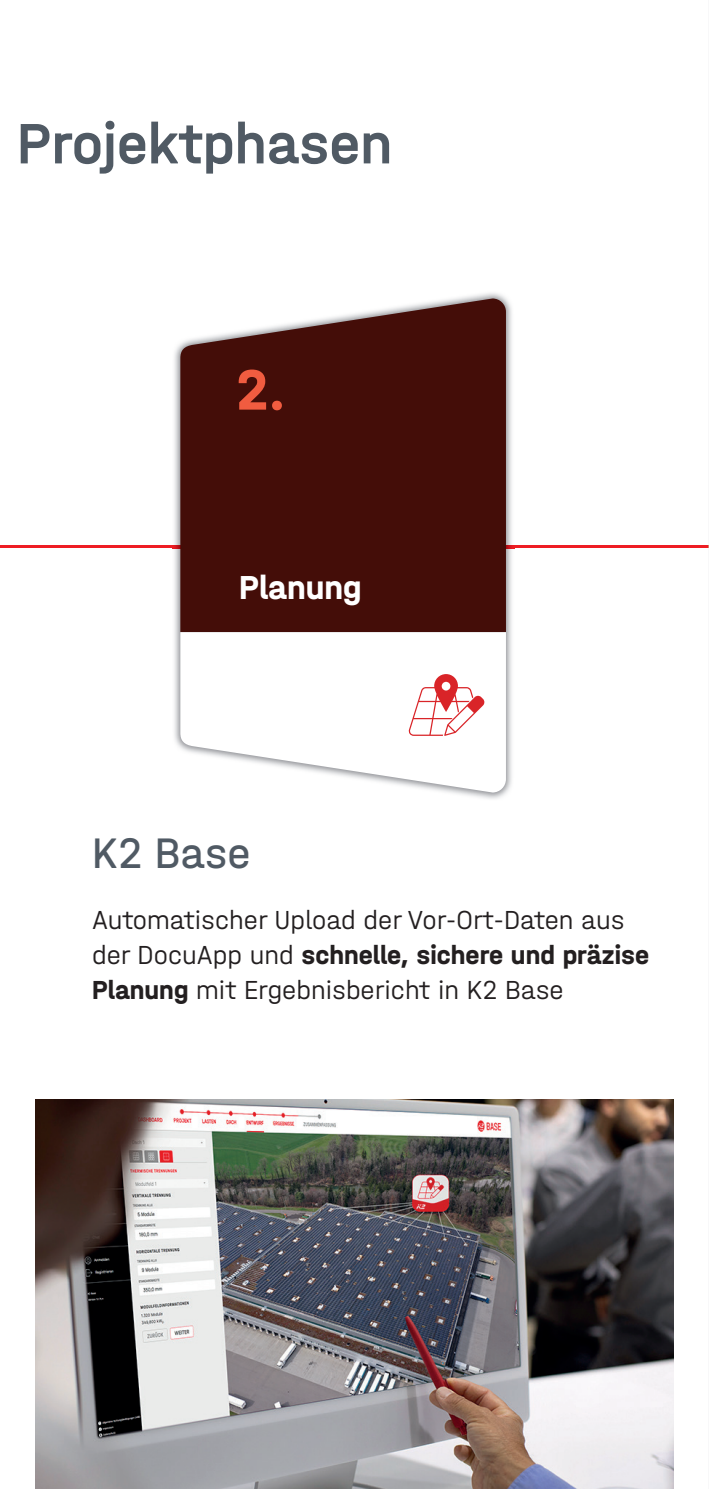
<style>
.page{position:relative;width:709px;height:1489px;background:#fff}
.page>*{position:absolute;margin:0;border:0;box-sizing:border-box;transform-origin:0 0}
.t1{font:60px "K2 Halvar Mittelschrift Medium";color:#505a64}
.t2{font:60px "K2 Halvar Mittelschrift Bold";color:#f15c40}
.t3{font:45px "K2 Halvar Mittelschrift Regular";color:#505a64}
.t4{font:35px "K2 Halvar Mittelschrift Bold";color:#fff}
.t5{font:27.5px "K2 Halvar Mittelschrift Light";color:#231f20}
.t6{font:27.5px "K2 Halvar Mittelschrift Bold";color:#231f20}
.s1{font-family:"K2 Halvar Mittelschrift Light"}
.s2{font-family:"K2 Halvar Mittelschrift Bold"}
</style>
<div class="page">
<hr style="left:0;top:545px;width:709px;height:3px;background:#ee1d23">
<img style="left:172px;top:293px;width:342px;height:506px">
<img style="left:172px;top:545px;width:342px;height:3px">
<svg style="left:180px;top:298px;width:326px;height:334px;background:#501d19"></svg>
<svg style="left:180px;top:632px;width:326px;height:160px"></svg>
<svg style="left:408px;top:674px;width:77px;height:61px"></svg>
<img style="left:35px;top:1099px;width:638px;height:389px">
<hr style="left:708px;top:0;width:1px;height:545px;background:#d5dae0">
<hr style="left:708px;top:548px;width:1px;height:940px;background:#d5dae0">
<h1 class="t1" style="left:17px;top:107px;width:377px">Projektphasen</h1>
<h1 class="t2" style="left:236px;top:353px;width:51px">2.</h1>
<p class="t4" style="left:239px;top:566px;width:124px">Planung</p>
<h2 class="t3" style="left:92px;top:826px;width:160px">K2 Base</h2>
<p class="t5" style="left:92px;top:903px;width:534px">Automatischer Upload der Vor-Ort-Daten aus</p>
<p class="t6" style="left:92px;top:937px;width:558px"><span class="s1">der DocuApp und</span> schnelle, sichere und präzise</p>
<p class="t5" style="left:92px;top:973px;width:473px"><span class="s2">Planung</span> mit Ergebnisbericht in K2 Base</p>
</div>
